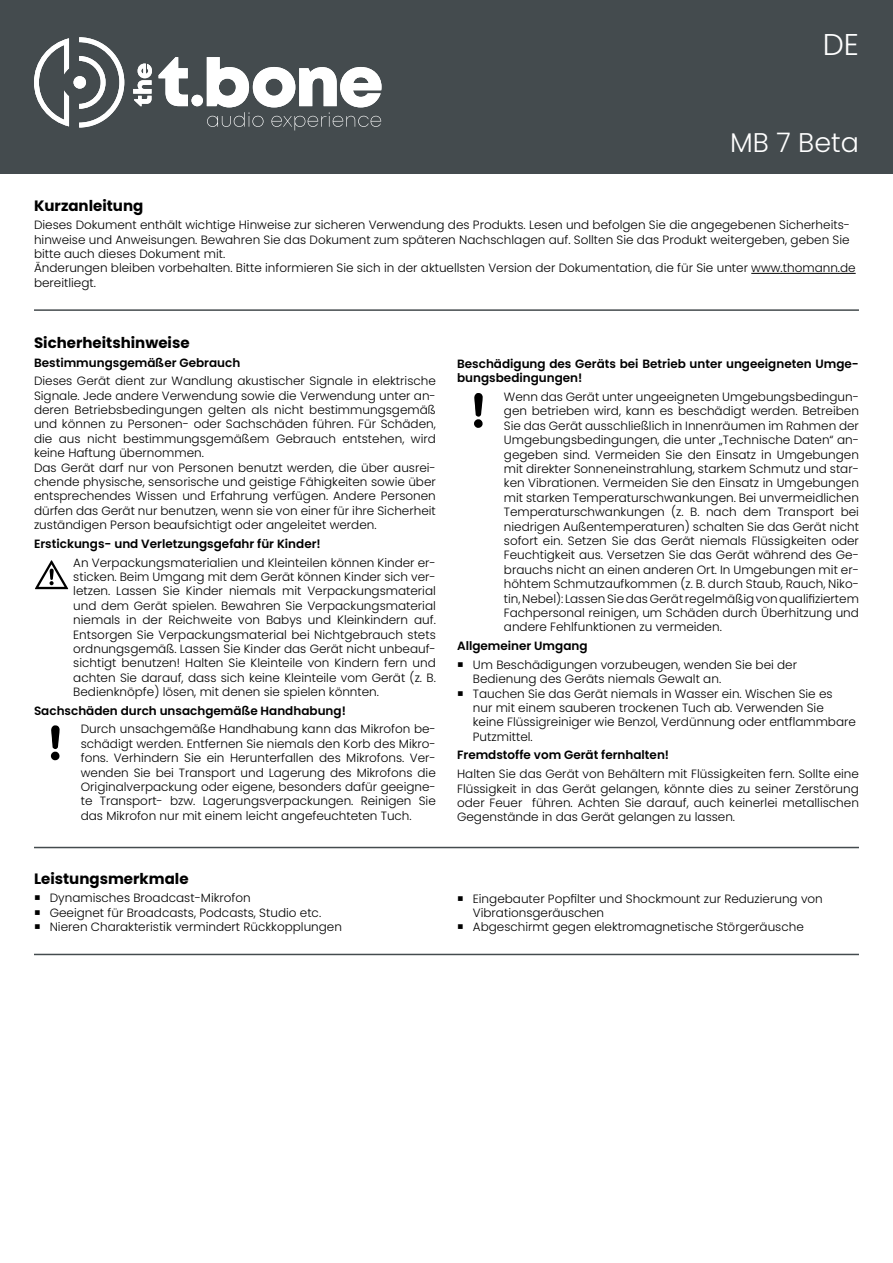
<style>
.page{position:relative;width:893px;height:1263px;background:#fff}
.page>*{position:absolute;margin:0;border:0;box-sizing:border-box;transform-origin:0 0}
.t1{font:300 30px "Poppins";color:#fff}
.t2{font:300 27px "Poppins";color:#fff}
.t3{font:700 15px "Poppins";color:#000}
.t4{font:300 12px/14.4px "Poppins";color:#000}
.t5{font:600 12px/14.4px "Poppins";color:#000}
</style>
<div class="page">
<div style="left:0;top:0;width:893px;height:174px;background:#444b4e"></div>
<svg style="left:159px;top:57px;width:29px;height:49px"></svg>
<svg style="left:207px;top:57px;width:174px;height:73px"></svg>
<svg style="left:133px;top:64px;width:19px;height:42px"></svg>
<div style="left:191px;top:95px;width:12px;height:11px;background:#fff;border-radius:50%"></div>
<svg style="left:79px;top:37px;width:45px;height:91px"></svg>
<svg style="left:34px;top:38px;width:35px;height:88px"></svg>
<div style="left:74px;top:76px;width:12px;height:13px;background:#fff;border-radius:50%"></div>
<svg style="left:35px;top:560px;width:34px;height:30px"></svg>
<div style="left:51px;top:752px;width:8px;height:8px;background:#000;border-radius:4px"></div>
<svg style="left:51px;top:725px;width:9px;height:24px"></svg>
<div style="left:474px;top:419px;width:9px;height:9px;background:#000;border-radius:4px"></div>
<svg style="left:474px;top:393px;width:9px;height:24px"></svg>
<hr style="left:34px;top:847px;width:825px;height:1px;background:#444b4e">
<hr style="left:34px;top:954px;width:825px;height:1px;background:#444b4e">
<hr style="left:751px;top:273px;width:105px;height:1px;background:#000">
<hr style="left:34px;top:309px;width:825px;height:2px;background:#444b4e">
<h1 class="t1" style="left:823px;top:27px;width:38px">DE</h1>
<h2 class="t2" style="left:730px;top:127px;width:130px">MB 7 Beta</h2>
<p class="t3" style="left:34px;top:197px;width:111px">Kurzanleitung</p>
<p class="t4" style="left:34px;top:218px;width:823px">Dieses Dokument enthält wichtige Hinweise zur sicheren Verwendung des Produkts. Lesen und befolgen Sie die angegebenen Sicherheits&shy;hinweise und Anweisungen. Bewahren Sie das Dokument zum späteren Nachschlagen auf. Sollten Sie das Produkt weitergeben, geben Sie bitte auch dieses Dokument mit.<br>Änderungen bleiben vorbehalten. Bitte informieren Sie sich in der aktuellsten Version der Dokumentation, die für Sie unter www.thomann.de bereitliegt.</p>
<p class="t3" style="left:34px;top:334px;width:157px">Sicherheitshinweise</p>
<p class="t5" style="left:34px;top:355px;width:208px">Bestimmungsgemäßer Gebrauch</p>
<p class="t4" style="left:34px;top:374px;width:403px">Dieses Gerät dient zur Wandlung akustischer Signale in elektrische Signale. Jede andere Verwendung sowie die Verwendung unter an&shy;deren Betriebsbedingungen gelten als nicht bestimmungsgemäß und können zu Personen- oder Sachschäden führen. Für Schäden, die aus nicht bestimmungsgemäßem Gebrauch entstehen, wird keine Haftung übernommen.<br>Das Gerät darf nur von Personen benutzt werden, die über ausrei&shy;chende physische, sensorische und geistige Fähigkeiten sowie über entsprechendes Wissen und Erfahrung verfügen. Andere Personen dürfen das Gerät nur benutzen, wenn sie von einer für ihre Sicherheit zuständigen Person beaufsichtigt oder angeleitet werden.</p>
<p class="t5" style="left:34px;top:536px;width:288px">Erstickungs- und Verletzungsgefahr für Kinder!</p>
<p class="t4" style="left:73px;top:555px;width:364px;text-align:justify">An Verpackungsmaterialien und Kleinteilen können Kinder er&shy;sticken. Beim Umgang mit dem Gerät können Kinder sich ver&shy;letzen. Lassen Sie Kinder niemals mit Verpackungsmaterial und dem Gerät spielen. Bewahren Sie Verpackungsmaterial niemals in der Reichweite von Babys und Kleinkindern auf.<br>Entsorgen Sie Verpackungsmaterial bei Nichtgebrauch stets ordnungsgemäß. Lassen Sie Kinder das Gerät nicht unbeauf&shy;sichtigt benutzen! Halten Sie Kleinteile von Kindern fern und achten Sie darauf, dass sich keine Kleinteile vom Gerät (z. B.<br>Bedienknöpfe) lösen, mit denen sie spielen könnten.</p>
<p class="t5" style="left:34px;top:703px;width:313px">Sachschäden durch unsachgemäße Handhabung!</p>
<p class="t4" style="left:81px;top:722px;width:357px;text-align:justify">Durch unsachgemäße Handhabung kann das Mikrofon be&shy;schädigt werden. Entfernen Sie niemals den Korb des Mikro&shy;fons. Verhindern Sie ein Herunterfallen des Mikrofons. Ver&shy;wenden Sie bei Transport und Lagerung des Mikrofons die Originalverpackung oder eigene, besonders dafür geeigne&shy;te Transport- bzw. Lagerungsverpackungen. Reinigen Sie das Mikrofon nur mit einem leicht angefeuchteten Tuch.</p>
<p class="t5" style="left:457px;top:357px;width:403px">Beschädigung des Geräts bei Betrieb unter ungeeigneten Umge&shy;bungsbedingungen!</p>
<p class="t4" style="left:504px;top:390px;width:357px;text-align:justify">Wenn das Gerät unter ungeeigneten Umgebungsbedingun&shy;gen betrieben wird, kann es beschädigt werden. Betreiben Sie das Gerät ausschließlich in Innenräumen im Rahmen der Umgebungsbedingungen, die unter „Technische Daten“ an&shy;gegeben sind. Vermeiden Sie den Einsatz in Umgebungen mit direkter Sonneneinstrahlung, starkem Schmutz und star&shy;ken Vibrationen. Vermeiden Sie den Einsatz in Umgebungen mit starken Temperaturschwankungen. Bei unvermeidlichen Temperaturschwankungen (z. B. nach dem Transport bei niedrigen Außentemperaturen) schalten Sie das Gerät nicht sofort ein. Setzen Sie das Gerät niemals Flüssigkeiten oder Feuchtigkeit aus. Versetzen Sie das Gerät während des Ge&shy;brauchs nicht an einen anderen Ort. In Umgebungen mit er&shy;höhtem Schmutzaufkommen (z. B. durch Staub, Rauch, Niko&shy;tin, Nebel): Lassen Sie das Gerät regelmäßig von qualifiziertem Fachpersonal reinigen, um Schäden durch Überhitzung und andere Fehlfunktionen zu vermeiden.</p>
<p class="t5" style="left:457px;top:639px;width:132px">Allgemeiner Umgang</p>
<p class="t4" style="left:473px;top:657px;width:385px">Um Beschädigungen vorzubeugen, wenden Sie bei der Bedienung des Geräts niemals Gewalt an.<br>Tauchen Sie das Gerät niemals in Wasser ein. Wischen Sie es<br>nur mit einem sauberen trockenen Tuch ab. Verwenden Sie keine Flüssigreiniger wie Benzol, Verdünnung oder entflammbare Putzmittel.</p>
<p class="t5" style="left:457px;top:748px;width:214px">Fremdstoffe vom Gerät fernhalten!</p>
<p class="t4" style="left:457px;top:767px;width:403px;text-align:justify">Halten Sie das Gerät von Behältern mit Flüssigkeiten fern. Sollte eine Flüssigkeit in das Gerät gelangen, könnte dies zu seiner Zerstörung oder Feuer führen. Achten Sie darauf, auch keinerlei metallischen Gegenstände in das Gerät gelangen zu lassen.</p>
<p class="t3" style="left:34px;top:870px;width:156px">Leistungsmerkmale</p>
<p class="t4" style="left:50px;top:891px;width:294px">Dynamisches Broadcast-Mikrofon<br>Geeignet für Broadcasts, Podcasts, Studio etc.<br>Nieren Charakteristik vermindert Rückkopplungen</p>
<p class="t4" style="left:473px;top:891px;width:351px">Eingebauter Popfilter und Shockmount zur Reduzierung von<br>Vibrationsgeräuschen<br>Abgeschirmt gegen elektromagnetische Störgeräusche</p>
</div>
